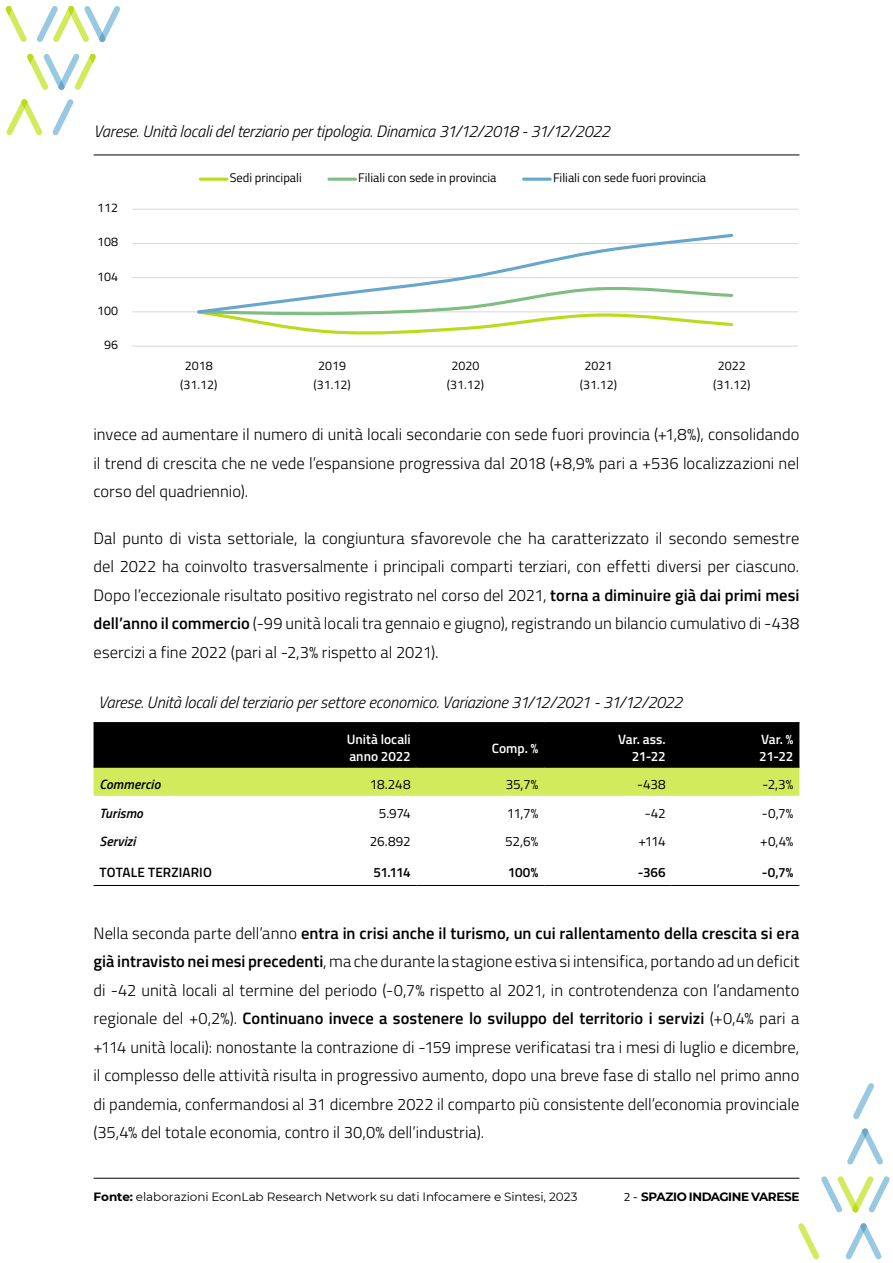
<style>
.page{position:relative;width:893px;height:1263px;background:#fff}
.page>*{position:absolute;margin:0;border:0;box-sizing:border-box;transform-origin:0 0}
.t1{font:300 16.5px/28.5px "Titillium Web";color:#000;text-align:justify}
.t2{font:italic 300 16.5px "Titillium Web";letter-spacing:-.01em;color:#000}
.t3{font:13.5px "Titillium Web";letter-spacing:-.015em;color:#000}
.t4{font:600 13.5px "Titillium Web";color:#fff}
.t5{font:600 13.5px "Titillium Web";letter-spacing:.01em;color:#000}
.t6{font:italic 600 13.5px "Titillium Web";letter-spacing:.005em;color:#000}
.t7{font:12.45px/19px "Titillium Web";color:#000;text-align:center}
.t8{font:12px "Montserrat";letter-spacing:-.005em;color:#000}
.t9{font:700 12px "Montserrat";letter-spacing:-.035em;color:#000}
.s1{font-weight:600}
.s2{font-weight:700}
.s3{font-family:"Titillium Web";font-weight:400}
</style>
<div class="page">
<hr style="left:94px;top:1178px;width:705px;height:1px;background:#000">
<svg style="left:5px;top:6px;width:22px;height:36px"></svg>
<svg style="left:37px;top:6px;width:83px;height:36px"></svg>
<svg style="left:27px;top:53px;width:69px;height:37px"></svg>
<svg style="left:52px;top:99px;width:22px;height:37px"></svg>
<svg style="left:6px;top:99px;width:37px;height:37px"></svg>
<svg style="left:821px;top:1176px;width:69px;height:37px"></svg>
<svg style="left:847px;top:1128px;width:36px;height:37px"></svg>
<svg style="left:853px;top:1083px;width:21px;height:36px"></svg>
<svg style="left:845px;top:1223px;width:37px;height:37px"></svg>
<svg style="left:798px;top:1223px;width:21px;height:37px"></svg>
<hr style="left:132px;top:311px;width:666px;height:1px;background:#d9d9d9">
<hr style="left:132px;top:277px;width:666px;height:1px;background:#d9d9d9">
<hr style="left:132px;top:243px;width:666px;height:1px;background:#d9d9d9">
<hr style="left:132px;top:209px;width:666px;height:1px;background:#d9d9d9">
<hr style="left:132px;top:346px;width:666px;height:1px;background:#d9d9d9">
<svg style="left:195px;top:233px;width:540px;height:102px"></svg>
<hr style="left:200px;top:178px;width:27px;height:3px;background:#bbdb1a">
<hr style="left:329px;top:178px;width:27px;height:3px;background:#7fbd82">
<hr style="left:524px;top:178px;width:26px;height:3px;background:#67a7ce">
<hr style="left:94px;top:155px;width:705px;height:1px;background:#000">
<svg style="left:94px;top:723px;width:705px;height:73px;background:#515b24"></svg>
<hr style="left:94px;top:722px;width:176px;height:1px;background:#000">
<hr style="left:270px;top:722px;width:147px;height:1px;background:#000">
<hr style="left:417px;top:722px;width:127px;height:1px;background:#000">
<hr style="left:544px;top:722px;width:128px;height:1px;background:#000">
<hr style="left:672px;top:722px;width:127px;height:1px;background:#000">
<hr style="left:94px;top:767px;width:176px;height:1px;background:#000">
<hr style="left:270px;top:767px;width:147px;height:1px;background:#000">
<hr style="left:417px;top:767px;width:127px;height:1px;background:#000">
<hr style="left:544px;top:767px;width:128px;height:1px;background:#000">
<hr style="left:672px;top:767px;width:127px;height:1px;background:#000">
<hr style="left:94px;top:885px;width:176px;height:1px;background:#000">
<hr style="left:270px;top:885px;width:147px;height:1px;background:#000">
<hr style="left:417px;top:885px;width:127px;height:1px;background:#000">
<hr style="left:544px;top:885px;width:128px;height:1px;background:#000">
<hr style="left:672px;top:885px;width:127px;height:1px;background:#000">
<p class="t2" style="left:94px;top:120px;width:518px">Varese. Unità locali del terziario per tipologia. Dinamica 31/12/2018 - 31/12/2022</p>
<p class="t7" style="left:97px;top:198px;width:22px">112</p>
<p class="t7" style="left:97px;top:232px;width:22px">108</p>
<p class="t7" style="left:97px;top:266px;width:22px">104</p>
<p class="t7" style="left:97px;top:300px;width:22px">100</p>
<p class="t7" style="left:104px;top:335px;width:15px">96</p>
<p class="t7" style="left:230px;top:168px;width:74px">Sedi principali</p>
<p class="t7" style="left:358px;top:168px;width:140px">Filiali con sede in provincia</p>
<p class="t7" style="left:553px;top:168px;width:155px">Filiali con sede fuori provincia</p>
<p class="t7" style="left:180px;top:355px;width:39px">2018 (31.12)</p>
<p class="t7" style="left:313px;top:355px;width:39px">2019 (31.12)</p>
<p class="t7" style="left:447px;top:355px;width:39px">2020 (31.12)</p>
<p class="t7" style="left:580px;top:355px;width:39px">2021 (31.12)</p>
<p class="t7" style="left:713px;top:355px;width:39px">2022 (31.12)</p>
<p class="t1" style="left:94px;top:420px;width:707px">invece ad aumentare il numero di unità locali secondarie con sede fuori provincia (+1,8%), consolidando il trend di crescita che ne vede l’espansione progressiva dal 2018 (+8,9% pari a +536 localizzazioni nel corso del quadriennio).</p>
<p class="t1" style="left:94px;top:523px;width:707px">Dal punto di vista settoriale, la congiuntura sfavorevole che ha caratterizzato il secondo semestre del 2022 ha coinvolto trasversalmente i principali comparti terziari, con effetti diversi per ciascuno.<br>Dopo l’eccezionale risultato positivo registrato nel corso del 2021, <span class="s1">torna a diminuire già dai primi mesi dell’anno il commercio</span> (-99 unità locali tra gennaio e giugno), registrando un bilancio cumulativo di -438 esercizi a fine 2022 (pari al -2,3% rispetto al 2021).</p>
<p class="t7" style="left:293px;top:462px;width:48px">&lt;30 anni</p>
<p class="t7" style="left:386px;top:462px;width:60px">30-49 anni</p>
<p class="t7" style="left:597px;top:462px;width:47px">≥70 anni</p>
<p class="t7" style="left:97px;top:536px;width:22px">105</p>
<p class="t7" style="left:97px;top:558px;width:22px">100</p>
<p class="t7" style="left:104px;top:580px;width:15px">95</p>
<p class="t7" style="left:104px;top:647px;width:15px">80</p>
<p class="t7" style="left:180px;top:686px;width:39px">(31.12)</p>
<p class="t7" style="left:313px;top:686px;width:39px">(31.12)</p>
<p class="t7" style="left:447px;top:686px;width:39px">(31.12)</p>
<p class="t7" style="left:580px;top:686px;width:39px">(31.12)</p>
<p class="t2" style="left:98px;top:691px;width:586px">Varese. Unità locali del terziario per settore economico. Variazione 31/12/2021 - 31/12/2022</p>
<p class="t4" style="left:347px;top:730px;width:65px">Unità locali</p>
<p class="t4" style="left:349px;top:746px;width:63px">anno 2022</p>
<p class="t4" style="left:618px;top:730px;width:49px">Var. ass.</p>
<p class="t4" style="left:632px;top:746px;width:36px">21-22</p>
<p class="t4" style="left:492px;top:738px;width:48px">Comp. %</p>
<p class="t4" style="left:761px;top:730px;width:34px">Var. %</p>
<p class="t4" style="left:759px;top:746px;width:36px">21-22</p>
<p class="t6" style="left:100px;top:774px;width:62px">Commercio</p>
<p class="t3" style="left:370px;top:774px;width:42px">18.248</p>
<p class="t3" style="left:506px;top:774px;width:34px">35,7%</p>
<p class="t3" style="left:637px;top:774px;width:30px">-438</p>
<p class="t3" style="left:763px;top:774px;width:32px">-2,3%</p>
<p class="t6" style="left:100px;top:803px;width:45px">Turismo</p>
<p class="t3" style="left:379px;top:803px;width:33px">5.974</p>
<p class="t3" style="left:507px;top:803px;width:33px">11,7%</p>
<p class="t3" style="left:645px;top:803px;width:22px">-42</p>
<p class="t3" style="left:762px;top:803px;width:33px">-0,7%</p>
<p class="t6" style="left:100px;top:831px;width:38px">Servizi</p>
<p class="t3" style="left:370px;top:831px;width:42px">26.892</p>
<p class="t3" style="left:505px;top:831px;width:34px">52,6%</p>
<p class="t3" style="left:639px;top:831px;width:29px">+114</p>
<p class="t3" style="left:760px;top:831px;width:35px">+0,4%</p>
<p class="t5" style="left:100px;top:862px;width:114px">TOTALE TERZIARIO</p>
<p class="t5" style="left:373px;top:862px;width:39px">51.114</p>
<p class="t5" style="left:508px;top:862px;width:32px">100%</p>
<p class="t5" style="left:638px;top:862px;width:30px">-366</p>
<p class="t5" style="left:762px;top:862px;width:33px">-0,7%</p>
<p class="t1" style="left:94px;top:918px;width:707px">Nella seconda parte dell’anno <span class="s1">entra in crisi anche il turismo, un cui rallentamento della crescita si era già intravisto nei mesi precedenti</span>, ma che durante la stagione estiva si intensifica, portando ad un deficit di -42 unità locali al termine del periodo (-0,7% rispetto al 2021, in controtendenza con l’andamento regionale del +0,2%). <span class="s1">Continuano invece a sostenere lo sviluppo del territorio i servizi</span> (+0,4% pari a +114 unità locali): nonostante la contrazione di -159 imprese verificatasi tra i mesi di luglio e dicembre, il complesso delle attività risulta in progressivo aumento, dopo una breve fase di stallo nel primo anno di pandemia, confermandosi al 31 dicembre 2022 il comparto più consistente dell’economia provinciale (35,4% del totale economia, contro il 30,0% dell’industria).</p>
<p class="t8" style="left:94px;top:1189px;width:486px"><span class="s2">Fonte:</span> elaborazioni EconLab Research Network su dati Infocamere e Sintesi, 2023</p>
<p class="t9" style="left:624px;top:1188px;width:177px"><span class="s3">2 -</span> SPAZIO INDAGINE VARESE</p>
</div>
